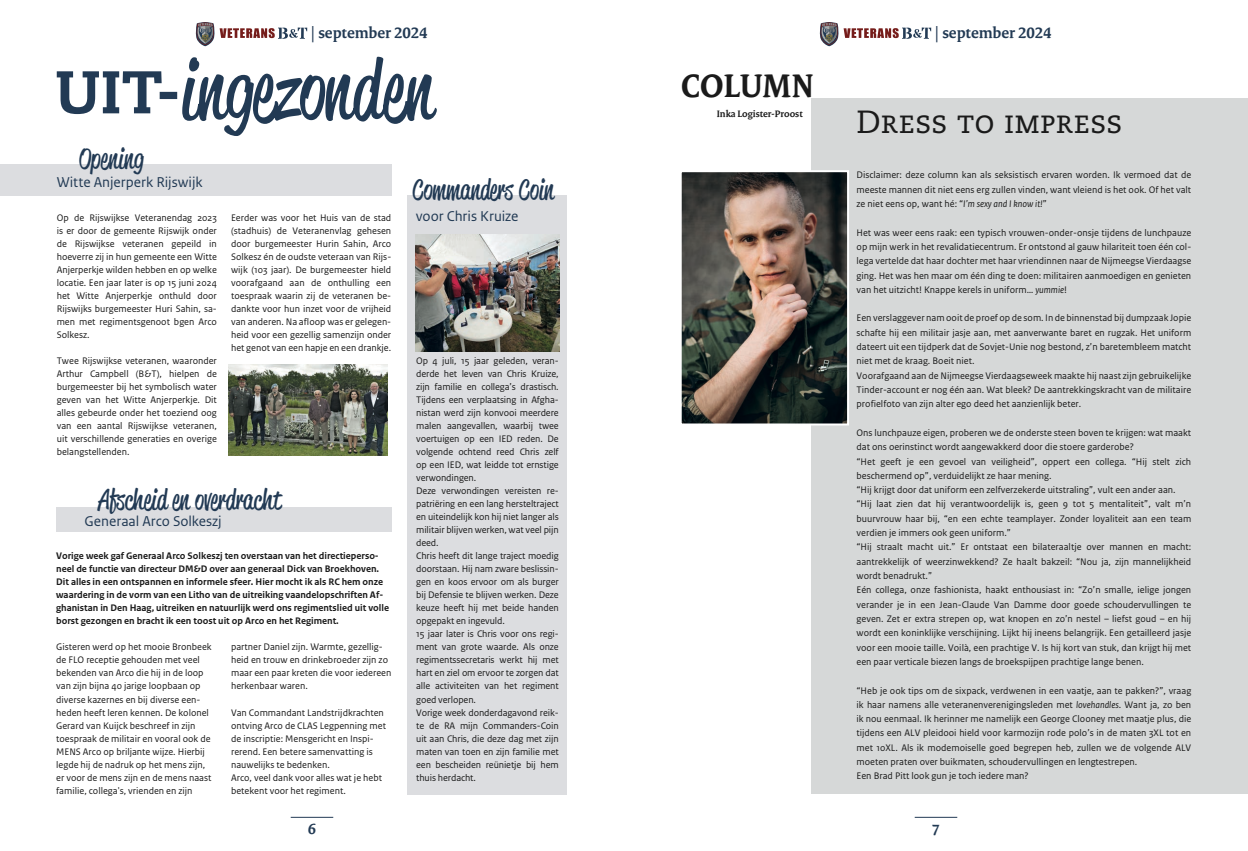
<style>
.page{position:relative;width:1248px;height:851px;background:#fff}
.page>*{position:absolute;margin:0;border:0;box-sizing:border-box;transform-origin:0 0}
.t1{font:700 35px "Rijksoverheid Serif";letter-spacing:-.01em;color:#1a1a1a}
.t2{font:32px "Caecilia LT Std";color:#1a1a1a}
.t3{font:28px "Reklame Script Regular DEMO";color:#223a54}
.t4{font:700 16.2px "Rijksoverheid Serif";letter-spacing:-.005em;color:#223a54}
.t5{font:700 16px "Rijksoverheid Serif";color:#223a54}
.t6{font:15px "Rijksoverheid Sans Text";letter-spacing:-.005em;color:#223a54}
.t7{font:10px/13px "Rijksoverheid Sans Text";color:#1a1a1a}
.t8{font:700 10px/13px "Rijksoverheid Sans Text";color:#1a1a1a}
.t9{font:700 10px "Rijksoverheid Serif";color:#1a1a1a}
.s1{font-style:italic}
</style>
<div class="page">
<svg style="left:57px;top:57px;width:380px;height:79px"></svg>
<div style="left:407px;top:195px;width:160px;height:599px;background:#dcdde0"></div>
<div style="left:0;top:164px;width:391px;height:32px;background:#dcdde0"></div>
<img style="left:228px;top:364px;width:160px;height:91px">
<img style="left:416px;top:234px;width:143px;height:117px">
<div style="left:56px;top:507px;width:336px;height:25px;background:#dcdde0"></div>
<div style="left:811px;top:98px;width:436px;height:696px;background:#d6d8d8"></div>
<img style="left:682px;top:173px;width:164px;height:249px">
<div style="left:679px;top:170px;width:170px;height:255px;border:2px solid #fff"></div>
<svg style="left:196px;top:22px;width:111px;height:24px"></svg>
<svg style="left:819px;top:22px;width:112px;height:24px"></svg>
<hr style="left:291px;top:816px;width:42px;height:1px;background:#223a54">
<hr style="left:914px;top:816px;width:43px;height:1px;background:#223a54">
<h3 class="t4" style="left:310px;top:23px;width:119px">| september ()(4</h3>
<h3 class="t4" style="left:934px;top:23px;width:119px">| september ()(4</h3>
<h3 class="t3" style="left:79px;top:146px;width:66px">Opening</h3>
<h3 class="t6" style="left:57px;top:173px;width:147px">Witte Anjerperk Rijswijk</h3>
<p class="t7" style="left:57px;top:211px;width:162px;text-align:justify">Op de Rijswijkse Veteranendag 2023 is er door de gemeente Rijswijk onder de Rijswijkse veteranen gepeild in hoeverre zij in hun gemeente een Witte Anjerperkje wilden hebben en op welke locatie. Een jaar later is op 15 juni 2024 het Witte Anjerperkje onthuld door Rijswijks burgemeester Huri Sahin, sa&shy;men met regimentsgenoot bgen Arco Solkesz.</p>
<p class="t7" style="left:57px;top:354px;width:162px;text-align:justify">Twee Rijswijkse veteranen, waaronder Arthur Campbell (B&amp;T), hielpen de burgemeester bij het symbolisch water geven van het Witte Anjerperkje. Dit alles gebeurde onder het toeziend oog van een aantal Rijswijkse veteranen, uit verschillende generaties en overige belangstellenden.</p>
<p class="t7" style="left:231px;top:211px;width:162px;text-align:justify">Eerder was voor het Huis van de stad (stadhuis) de Veteranenvlag gehesen door burgemeester Hurin Sahin, Arco Solkesz én de oudste veteraan van Rijs&shy;wijk (103 jaar). De burgemeester hield voorafgaand aan de onthulling een toespraak waarin zij de veteranen be&shy;dankte voor hun inzet voor de vrijheid van anderen. Na afloop was er gelegen&shy;heid voor een gezellig samenzijn onder het genot van een hapje en een drankje.</p>
<h3 class="t3" style="left:98px;top:487px;width:185px">Afscheid en overdracht</h3>
<h3 class="t6" style="left:84px;top:512px;width:139px">Generaal Arco Solkeszj</h3>
<p class="t8" style="left:56px;top:549px;width:334px">Vorige week gaf Generaal Arco Solkeszj ten overstaan van het directieperso&shy;neel de functie van directeur DM&amp;D over aan generaal Dick van Broekhoven.<br>Dit alles in een ontspannen en informele sfeer. Hier mocht ik als RC hem onze waardering in de vorm van een Litho van de uitreiking vaandelopschriften Af&shy;ghanistan in Den Haag, uitreiken en natuurlijk werd ons regimentslied uit volle borst gezongen en bracht ik een toost uit op Arco en het Regiment.</p>
<p class="t7" style="left:56px;top:640px;width:157px">Gisteren werd op het mooie Bronbeek de FLO receptie gehouden met veel bekenden van Arco die hij in de loop van zijn bijna 40 jarige loopbaan op diverse kazernes en bij diverse een&shy;heden heeft leren kennen. De kolonel Gerard van Kuijck beschreef in zijn toespraak de militair en vooral ook de MENS Arco op briljante wijze. Hierbij legde hij de nadruk op het mens zijn, er voor de mens zijn en de mens naast familie, collega's, vrienden en zijn</p>
<p class="t7" style="left:231px;top:640px;width:162px">partner Daniel zijn. Warmte, gezellig&shy;heid en trouw en drinkebroeder zijn zo maar een paar kreten die voor iedereen herkenbaar waren.</p>
<p class="t7" style="left:231px;top:705px;width:156px">Van Commandant Landstrijdkrachten ontving Arco de CLAS Legpenning met de inscriptie: Mensgericht en Inspi&shy;rerend. Een betere samenvatting is nauwelijks te bedenken.<br>Arco, veel dank voor alles wat je hebt betekent voor het regiment.</p>
<h3 class="t3" style="left:412px;top:178px;width:142px">Commanders Coin</h3>
<h3 class="t6" style="left:416px;top:208px;width:104px">voor Chris Kruize</h3>
<p class="t7" style="left:416px;top:354px;width:144px">Op 4 juli, 15 jaar geleden, veran&shy;derde het leven van Chris Kruize, zijn familie en collega’s drastisch.<br>Tijdens een verplaatsing in Afgha&shy;nistan werd zijn konvooi meerdere malen aangevallen, waarbij twee voertuigen op een IED reden. De volgende ochtend reed Chris zelf op een IED, wat leidde tot ernstige verwondingen.<br>Deze verwondingen vereisten re&shy;patriëring en een lang hersteltraject en uiteindelijk kon hij niet langer als militair blijven werken, wat veel pijn deed.<br>Chris heeft dit lange traject moedig doorstaan. Hij nam zware beslissin&shy;gen en koos ervoor om als burger bij Defensie te blijven werken. Deze keuze heeft hij met beide handen opgepakt en ingevuld.<br>15 jaar later is Chris voor ons regi&shy;ment van grote waarde. Als onze regimentssecretaris werkt hij met hart en ziel om ervoor te zorgen dat alle activiteiten van het regiment goed verlopen.<br>Vorige week donderdagavond reik&shy;te de RA mijn Commanders-Coin uit aan Chris, die deze dag met zijn maten van toen en zijn familie met een bescheiden reünietje bij hem thuis herdacht.</p>
<h1 class="t1" style="left:680px;top:64px;width:135px">COLUMN</h1>
<p class="t9" style="left:716px;top:108px;width:87px">Inka Logister-Proost</p>
<h2 class="t2" style="left:856px;top:103px;width:267px">Dress to im(ress</h2>
<p class="t7" style="left:856px;top:168px;width:336px;line-height:14.3px;text-align:justify">Disclaimer: deze column kan als seksistisch ervaren worden. Ik vermoed dat de meeste mannen dit niet eens erg zullen vinden, want vleiend is het ook. Of het valt ze niet eens op, want hé: “<span class="s1">I’m sexy and I know it!</span>”</p>
<p class="t7" style="left:856px;top:225px;width:336px;line-height:14.3px;text-align:justify">Het was weer eens raak: een typisch vrouwen-onder-onsje tijdens de lunchpauze op mijn werk in het revalidatiecentrum. Er ontstond al gauw hilariteit toen één col&shy;lega vertelde dat haar dochter met haar vriendinnen naar de Nijmeegse Vierdaagse ging. Het was hen maar om één ding te doen: militairen aanmoedigen en genieten van het uitzicht! Knappe kerels in uniform… <span class="s1">yummie</span>!</p>
<p class="t7" style="left:856px;top:311px;width:336px;line-height:14.3px">Een verslaggever nam ooit de proef op de som. In de binnenstad bij dumpzaak Jopie schafte hij een militair jasje aan, met aanverwante baret en rugzak. Het uniform dateert uit een tijdperk dat de Sovjet-Unie nog bestond, z’n baretembleem matcht niet met de kraag. Boeit niet.<br>Voorafgaand aan de Nijmeegse Vierdaagseweek maakte hij naast zijn gebruikelijke Tinder-account er nog één aan. Wat bleek? De aantrekkingskracht van de militaire profielfoto van zijn alter ego deed het aanzienlijk beter.</p>
<p class="t7" style="left:856px;top:425px;width:336px;line-height:14.3px">Ons lunchpauze eigen, proberen we de onderste steen boven te krijgen: wat maakt dat ons oerinstinct wordt aangewakkerd door die stoere garderobe?<br>“Het geeft je een gevoel van veiligheid”, oppert een collega. “Hij stelt zich beschermend op”, verduidelijkt ze haar mening.<br>“Hij krijgt door dat uniform een zelfverzekerde uitstraling”, vult een ander aan. “Hij laat zien dat hij verantwoordelijk is, geen 9 tot 5 mentaliteit”, valt m’n buurvrouw haar bij, “en een echte teamplayer. Zonder loyaliteit aan een team verdien je immers ook geen uniform.”<br>“Hij straalt macht uit.” Er ontstaat een bilateraaltje over mannen en macht: aantrekkelijk of weerzinwekkend? Ze haalt bakzeil: “Nou ja, zijn mannelijkheid wordt benadrukt.”<br>Eén collega, onze fashionista, haakt enthousiast in: “Zo’n smalle, ielige jongen verander je in een Jean-Claude Van Damme door goede schoudervullingen te geven. Zet er extra strepen op, wat knopen en zo’n nestel – liefst goud – en hij wordt een koninklijke verschijning. Lijkt hij ineens belangrijk. Een getailleerd jasje voor een mooie taille. Voilà, een prachtige V. Is hij kort van stuk, dan krijgt hij met een paar verticale biezen langs de broekspijpen prachtige lange benen.</p>
<p class="t7" style="left:856px;top:683px;width:336px;line-height:14.3px">“Heb je ook tips om de sixpack, verdwenen in een vaatje, aan te pakken?”, vraag ik haar namens alle veteranenverenigingsleden met <span class="s1">lovehandles</span>. Want ja, zo ben ik nou eenmaal. Ik herinner me namelijk een George Clooney met maatje plus, die tijdens een ALV pleidooi hield voor karmozijn rode polo’s in de maten 3XL tot en met 10XL. Als ik modemoiselle goed begrepen heb, zullen we de volgende ALV moeten praten over buikmaten, schoudervullingen en lengtestrepen.<br>Een Brad Pitt look gun je toch iedere man?</p>
<h3 class="t5" style="left:308px;top:819px;width:10px">-</h3>
<h3 class="t5" style="left:931px;top:819px;width:10px">.</h3>
</div>
